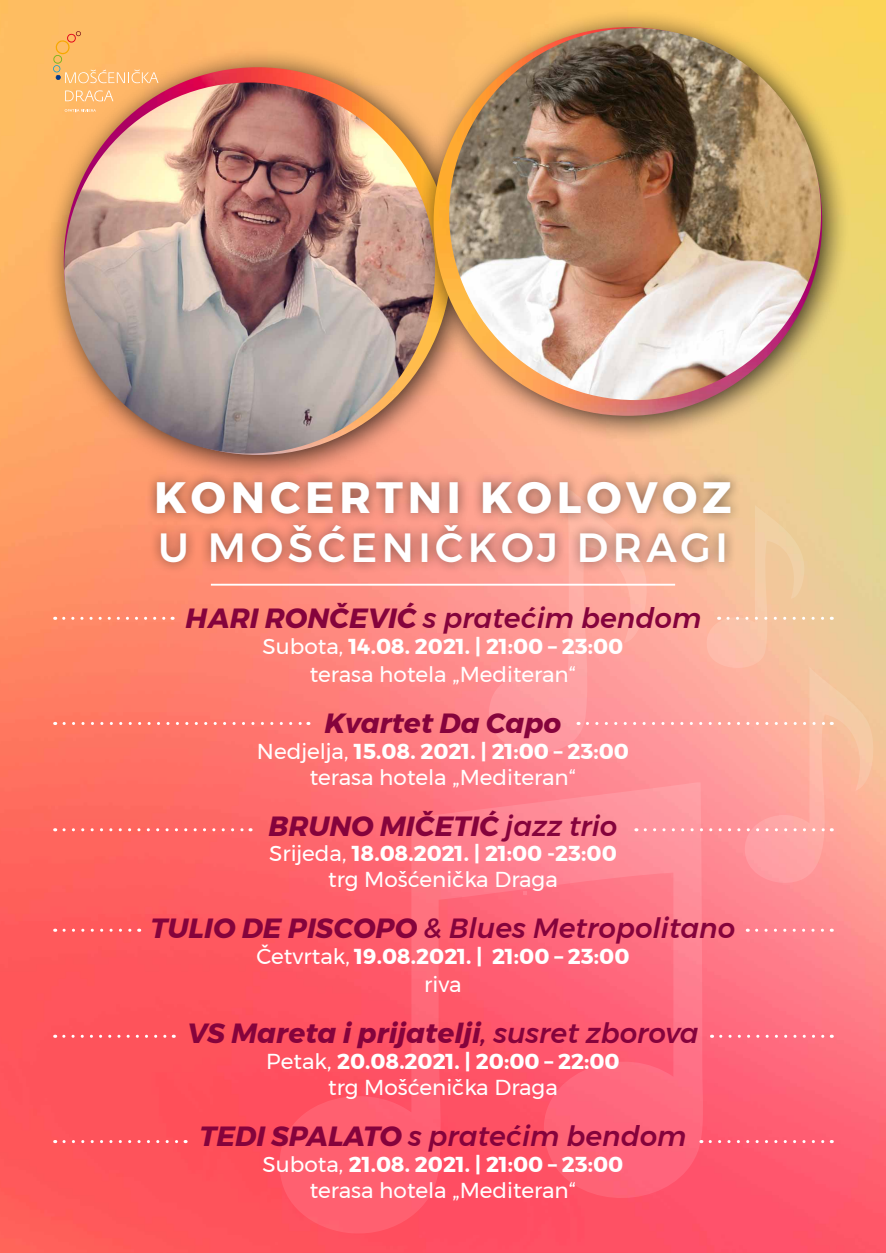
<style>
.page{position:relative;width:886px;height:1253px;background:#fff}
.page>*{position:absolute;margin:0;border:0;box-sizing:border-box;transform-origin:0 0}
.t1{font:700 43.75px "Montserrat";letter-spacing:.11em;color:#fff}
.t2{font:500 40.62px "Montserrat";letter-spacing:.11em;color:#fff}
.t3{font:italic 500 27.69px "Montserrat";color:#85033c}
.t4{font:italic 700 27.69px "Montserrat";color:#85033c}
.t5{font:21.56px/25.9px "Montserrat";color:#fff;text-align:center}
.t6{font:700 21.56px/28.1px "Montserrat";color:#fff;text-align:center}
.s1{font-weight:700}
.s2{font-weight:500}
.s3{font-weight:400}
</style>
<div class="page">
<img style="left:0;top:0;width:886px;height:1253px">
<svg style="left:472px;top:572px;width:115px;height:199px;background:#fe9698"></svg>
<svg style="left:279px;top:782px;width:427px;height:452px;background:#fe6273"></svg>
<div style="left:145px;top:469px;width:596px;height:103px;background:#000;opacity:.5"></div>
<div style="left:42px;top:46px;width:435px;height:434px;background:#000;opacity:.75"></div>
<img style="left:64px;top:67px;width:387px;height:388px;border-radius:194px">
<img style="left:64px;top:82px;width:371px;height:371px;border-radius:185px">
<div style="left:412px;top:6px;width:436px;height:436px;background:#000;opacity:.75"></div>
<img style="left:434px;top:27px;width:388px;height:389px;border-radius:194px">
<img style="left:449px;top:28px;width:372px;height:372px;border-radius:186px">
<hr style="left:211px;top:584px;width:464px;height:1px;background:#fff">
<svg style="left:64px;top:617px;width:109px;height:3px"></svg>
<svg style="left:64px;top:722px;width:245px;height:3px"></svg>
<svg style="left:587px;top:505px;width:287px;height:380px;background:#f7ac9b"></svg>
<svg style="left:64px;top:828px;width:187px;height:3px"></svg>
<svg style="left:64px;top:1140px;width:122px;height:3px"></svg>
<svg style="left:710px;top:1140px;width:122px;height:3px"></svg>
<svg style="left:64px;top:928px;width:76px;height:3px"></svg>
<svg style="left:756px;top:928px;width:76px;height:3px"></svg>
<svg style="left:64px;top:1034px;width:110px;height:3px"></svg>
<svg style="left:721px;top:1034px;width:111px;height:3px"></svg>
<svg style="left:65px;top:90px;width:48px;height:11px"></svg>
<svg style="left:53px;top:31px;width:105px;height:52px;background:#fbba6b"></svg>
<svg style="left:65px;top:109px;width:31px;height:3px"></svg>
<h1 class="t1" style="left:154px;top:462px;width:579px">KONCERTNI KOLOVOZ</h1>
<h2 class="t2" style="left:158px;top:515px;width:571px">U MOŠĆENIČKOJ DRAGI</h2>
<p class="t3" style="left:185px;top:596px;width:518px"><span class="s1">HARI RONČEVIĆ</span> s pratećim bendom</p>
<p class="t5" style="left:263px;top:632px;width:362px;line-height:28.1px">Subota, <span class="s1">14.08. 2021. | 21:00 – 23:00 </span>terasa hotela „Mediteran“</p>
<p class="t4" style="left:325px;top:701px;width:238px">Kvartet Da Capo</p>
<p class="t5" style="left:257px;top:738px;width:373px">Nedjelja, <span class="s1">15.08. 2021. | 21:00 – 23:00 </span>terasa hotela „Mediteran“</p>
<p class="t4" style="left:268px;top:803px;width:350px">BRUNO MIČETIĆ <span class="s2">jazz trio</span></p>
<p class="t5" style="left:269px;top:840px;width:349px">Srijeda, <span class="s1">18.08.2021. | 21:00 -23:00 </span>trg Mošćenička Draga</p>
<p class="t3" style="left:151px;top:906px;width:586px"><span class="s1">TULIO DE PISCOPO</span> &amp; Blues Metropolitano</p>
<p class="t6" style="left:256px;top:942px;width:374px"><span class="s3">Četvrtak,</span> 19.08.2021. | 21:00 – 23:00 <span class="s3">riva</span></p>
<p class="t4" style="left:187px;top:1011px;width:513px">VS Mareta i prijatelji<span class="s2">, susret zborova</span></p>
<p class="t5" style="left:266px;top:1048px;width:355px">Petak, <span class="s1">20.08.2021. | 20:00 – 22:00 </span>trg Mošćenička Draga</p>
<p class="t3" style="left:199px;top:1114px;width:489px"><span class="s1">TEDI SPALATO</span> s pratećim bendom</p>
<p class="t5" style="left:263px;top:1151px;width:362px">Subota, <span class="s1">21.08. 2021. | 21:00 – 23:00 </span>terasa hotela „Mediteran“</p>
</div>
